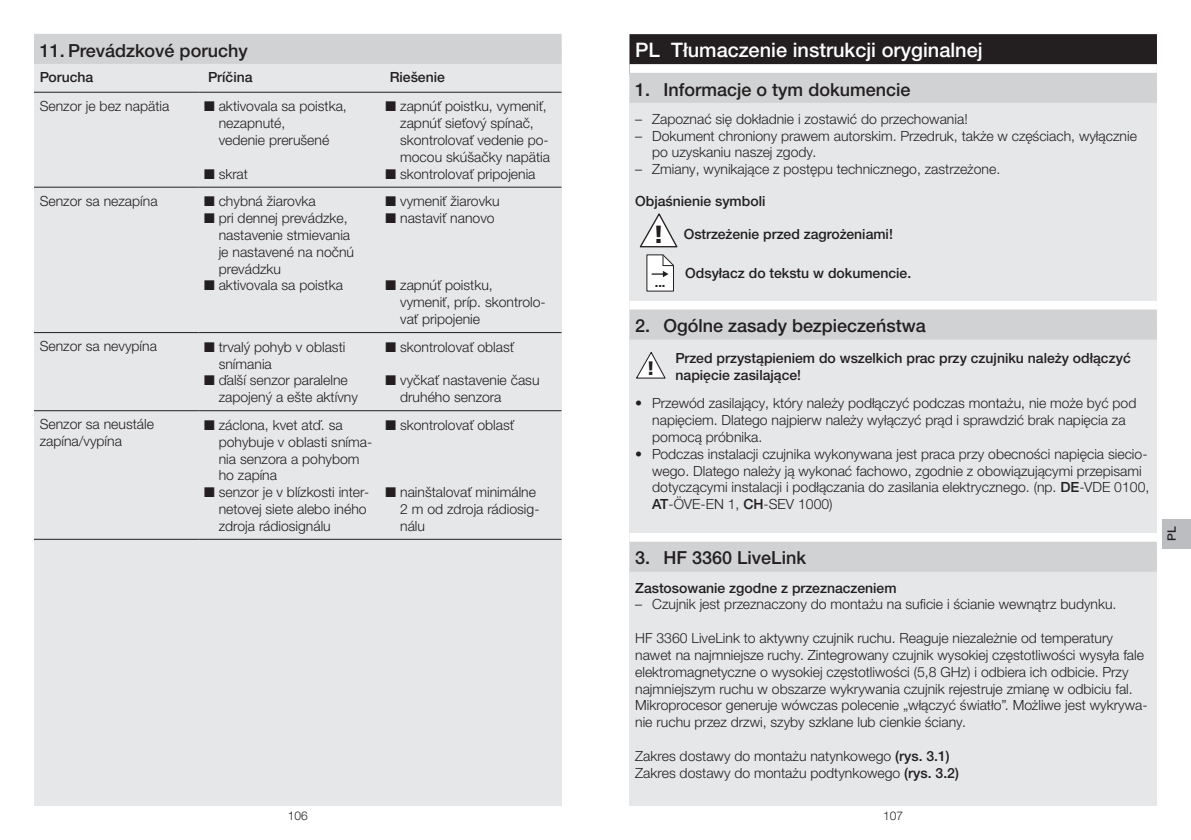
<style>
.page{position:relative;width:1191px;height:840px;background:#fff}
.page>*{position:absolute;margin:0;border:0;box-sizing:border-box;transform-origin:0 0}
.t1{font:500 20px "Helvetica Neue LTW1 G";color:#fff}
.t2{font:900 19.4px "Frutiger LT Com";color:#231f20}
.t3{font:500 18px "Helvetica Neue LTW1 G";color:#231f20}
.t4{font:300 14px/16.8px "Helvetica Neue LTW1 G";color:#231f20}
.t5{font:500 14px/16.8px "Helvetica Neue LTW1 G";color:#231f20}
.t6{font:700 13px "Helvetica Neue LT Pro";color:#231f20}
.t7{font:300 12px "Helvetica Neue LTW1 G";color:#231f20}
.t8{font:500 11.6px "Helvetica Neue LTW1 G";color:#231f20}
.s1{font-family:"Frutiger LT Com";font-weight:900;font-size:24.8px}
.s2{font-weight:500}
</style>
<div class="page">
<div style="left:34px;top:34px;width:527px;height:771px;background:#e6e7e9"></div>
<svg style="left:34px;top:91px;width:527px;height:321px"></svg>
<hr style="left:34px;top:538px;width:164px;height:1px;background:#231f20">
<hr style="left:198px;top:538px;width:182px;height:1px;background:#231f20">
<hr style="left:380px;top:538px;width:181px;height:1px;background:#231f20">
<hr style="left:34px;top:92px;width:164px;height:1px;background:#231f20">
<hr style="left:198px;top:92px;width:182px;height:1px;background:#231f20">
<hr style="left:380px;top:92px;width:181px;height:1px;background:#231f20">
<hr style="left:34px;top:187px;width:164px;height:1px;background:#231f20">
<hr style="left:198px;top:187px;width:182px;height:1px;background:#231f20">
<hr style="left:380px;top:187px;width:181px;height:1px;background:#231f20">
<hr style="left:34px;top:332px;width:164px;height:1px;background:#231f20">
<hr style="left:198px;top:332px;width:182px;height:1px;background:#231f20">
<hr style="left:380px;top:332px;width:181px;height:1px;background:#231f20">
<hr style="left:34px;top:410px;width:164px;height:1px;background:#231f20">
<hr style="left:198px;top:410px;width:182px;height:1px;background:#231f20">
<hr style="left:380px;top:410px;width:181px;height:1px;background:#231f20">
<div style="left:34px;top:34px;width:527px;height:30px;background:#d1d2d4"></div>
<div style="left:629px;top:34px;width:528px;height:770px;background:#e6e7e9"></div>
<div style="left:629px;top:34px;width:528px;height:40px;background:#231f20"></div>
<div style="left:629px;top:64px;width:528px;height:20px;background:#fff"></div>
<div style="left:629px;top:73px;width:528px;height:30px;background:#d1d2d4"></div>
<div style="left:629px;top:301px;width:528px;height:20px;background:#fff"></div>
<div style="left:629px;top:309px;width:528px;height:30px;background:#d1d2d4"></div>
<div style="left:629px;top:532px;width:528px;height:20px;background:#fff"></div>
<div style="left:629px;top:541px;width:528px;height:30px;background:#d1d2d4"></div>
<svg style="left:640px;top:213px;width:37px;height:35px"></svg>
<svg style="left:646px;top:254px;width:28px;height:37px"></svg>
<svg style="left:636px;top:352px;width:29px;height:27px"></svg>
<div style="left:1162px;top:518px;width:29px;height:30px;background:#bcbdc0"></div>
<p class="t3" style="left:40px;top:39px;width:209px">11. Prevádzkové poruchy</p>
<p class="t5" style="left:40px;top:69px;width:55px">Porucha</p>
<p class="t5" style="left:208px;top:69px;width:46px">Príčina</p>
<p class="t5" style="left:390px;top:69px;width:57px">Riešenie</p>
<p class="t4" style="left:40px;top:97px;width:131px">Senzor je bez napätia</p>
<p class="t4" style="left:219px;top:98px;width:130px;text-indent:-15px">■ aktivovala sa poistka, nezapnuté,<br>vedenie prerušené</p>
<p class="t4" style="left:204px;top:165px;width:45px">■ skrat</p>
<p class="t4" style="left:400px;top:98px;width:151px;text-indent:-15px">■ zapnúť poistku, vymeniť, zapnúť sieťový spínač, skontrolovať vedenie po&shy;mocou skúšačky napätia</p>
<p class="t4" style="left:386px;top:165px;width:151px">■ skontrolovať pripojenia</p>
<p class="t4" style="left:40px;top:192px;width:119px">Senzor sa nezapína</p>
<p class="t4" style="left:204px;top:193px;width:113px">■ chybná žiarovka</p>
<p class="t4" style="left:219px;top:209px;width:137px;text-indent:-15px">■ pri dennej prevádzke, nastavenie stmievania je nastavené na nočnú prevádzku</p>
<p class="t4" style="left:204px;top:277px;width:140px">■ aktivovala sa poistka</p>
<p class="t4" style="left:40px;top:337px;width:119px">Senzor sa nevypína</p>
<p class="t4" style="left:219px;top:338px;width:128px;text-indent:-15px">■ trvalý pohyb v oblasti snímania</p>
<p class="t4" style="left:219px;top:372px;width:141px;text-indent:-15px">■ ďalší senzor paralelne zapojený a ešte aktívny</p>
<p class="t4" style="left:40px;top:415px;width:116px">Senzor sa neustále zapína/vypína</p>
<p class="t4" style="left:219px;top:416px;width:155px;text-indent:-15px">■ záclona, kvet atď. sa pohybuje v oblasti sníma&shy;nia senzora a pohybom ho zapína</p>
<p class="t4" style="left:219px;top:483px;width:152px;text-indent:-15px">■ senzor je v blízkosti inter&shy;netovej siete alebo iného zdroja rádiosignálu</p>
<p class="t4" style="left:386px;top:193px;width:116px">■ vymeniť žiarovku</p>
<p class="t4" style="left:386px;top:209px;width:110px">■ nastaviť nanovo</p>
<p class="t4" style="left:400px;top:277px;width:147px;text-indent:-15px">■ zapnúť poistku, vymeniť, príp. skontrolo&shy;vať pripojenie</p>
<p class="t4" style="left:386px;top:338px;width:130px">■ skontrolovať oblasť</p>
<p class="t4" style="left:400px;top:372px;width:141px;text-indent:-15px">■ vyčkať nastavenie času druhého senzora</p>
<p class="t4" style="left:386px;top:416px;width:130px">■ skontrolovať oblasť</p>
<p class="t4" style="left:400px;top:483px;width:141px;text-indent:-15px">■ nainštalovať minimálne<br>2 m od zdroja rádiosig&shy;nálu</p>
<p class="t7" style="left:288px;top:808px;width:22px">106</p>
<h1 class="t1" style="left:635px;top:38px;width:349px">PL Tłumaczenie instrukcji oryginalnej</h1>
<p class="t3" style="left:635px;top:78px;width:277px">1. Informacje o tym dokumencie</p>
<p class="t4" style="left:635px;top:110px;width:334px">– Zapoznać się dokładnie i zostawić do przechowania!</p>
<p class="t4" style="left:652px;top:127px;width:486px;text-indent:-17px">– Dokument chroniony prawem autorskim. Przedruk, także w częściach, wyłącznie po uzyskaniu naszej zgody.</p>
<p class="t4" style="left:635px;top:161px;width:366px">– Zmiany, wynikające z postępu technicznego, zastrzeżone.</p>
<p class="t5" style="left:635px;top:193px;width:132px">Objaśnienie symboli</p>
<p class="t5" style="left:653px;top:225px;width:241px"><span class="s1">!</span> Ostrzeżenie przed zagrożeniami!</p>
<p class="t5" style="left:685px;top:264px;width:226px">Odsyłacz do tekstu w dokumencie.</p>
<p class="t3" style="left:635px;top:315px;width:292px">2. Ogólne zasady bezpieczeństwa</p>
<p class="t5" style="left:675px;top:349px;width:457px">Przed przystąpieniem do wszelkich prac przy czujniku należy odłączyć napięcie zasilające!</p>
<p class="t4" style="left:652px;top:394px;width:486px;text-indent:-17px">• Przewód zasilający, który należy podłączyć podczas montażu, nie może być pod napięciem. Dlatego najpierw należy wyłączyć prąd i sprawdzić brak napięcia za pomocą próbnika.</p>
<p class="t4" style="left:652px;top:445px;width:498px;text-indent:-17px">• Podczas instalacji czujnika wykonywana jest praca przy obecności napięcia siecio&shy;wego. Dlatego należy ją wykonać fachowo, zgodnie z obowiązującymi przepisami dotyczącymi instalacji i podłączania do zasilania elektrycznego. (np. <span class="s2">DE</span>-VDE 0100, <span class="s2">AT</span>-ÖVE-EN 1, <span class="s2">CH</span>-SEV 1000)</p>
<p class="t3" style="left:635px;top:547px;width:172px">3. HF 3360 LiveLink</p>
<p class="t5" style="left:635px;top:579px;width:263px">Zastosowanie zgodne z przeznaczeniem</p>
<p class="t4" style="left:635px;top:595px;width:483px">– Czujnik jest przeznaczony do montażu na suficie i ścianie wewnątrz budynku.</p>
<p class="t4" style="left:635px;top:629px;width:514px">HF 3360 LiveLink to aktywny czujnik ruchu. Reaguje niezależnie od temperatury nawet na najmniejsze ruchy. Zintegrowany czujnik wysokiej częstotliwości wysyła fale elektromagnetyczne o wysokiej częstotliwości (5,8 GHz) i odbiera ich odbicie. Przy najmniejszym ruchu w obszarze wykrywania czujnik rejestruje zmianę w odbiciu fal.<br>Mikroprocesor generuje wówczas polecenie „włączyć światło”. Możliwe jest wykrywa&shy;nie ruchu przez drzwi, szyby szklane lub cienkie ściany.</p>
<p class="t4" style="left:635px;top:746px;width:325px">Zakres dostawy do montażu natynkowego <span class="s2">(rys. 3.1)<br></span>Zakres dostawy do montażu podtynkowego <span class="s2">(rys. 3.2)</span></p>
<p class="t6" style="left:654px;top:274px;width:12px">...</p>
<h2 class="t2" style="left:646px;top:356px;width:10px">!</h2>
<p class="t7" style="left:883px;top:808px;width:22px">107</p>
<p class="t8" style="left:1164px;top:540px;width:16px;rotate:-90deg">PL</p>
</div>
